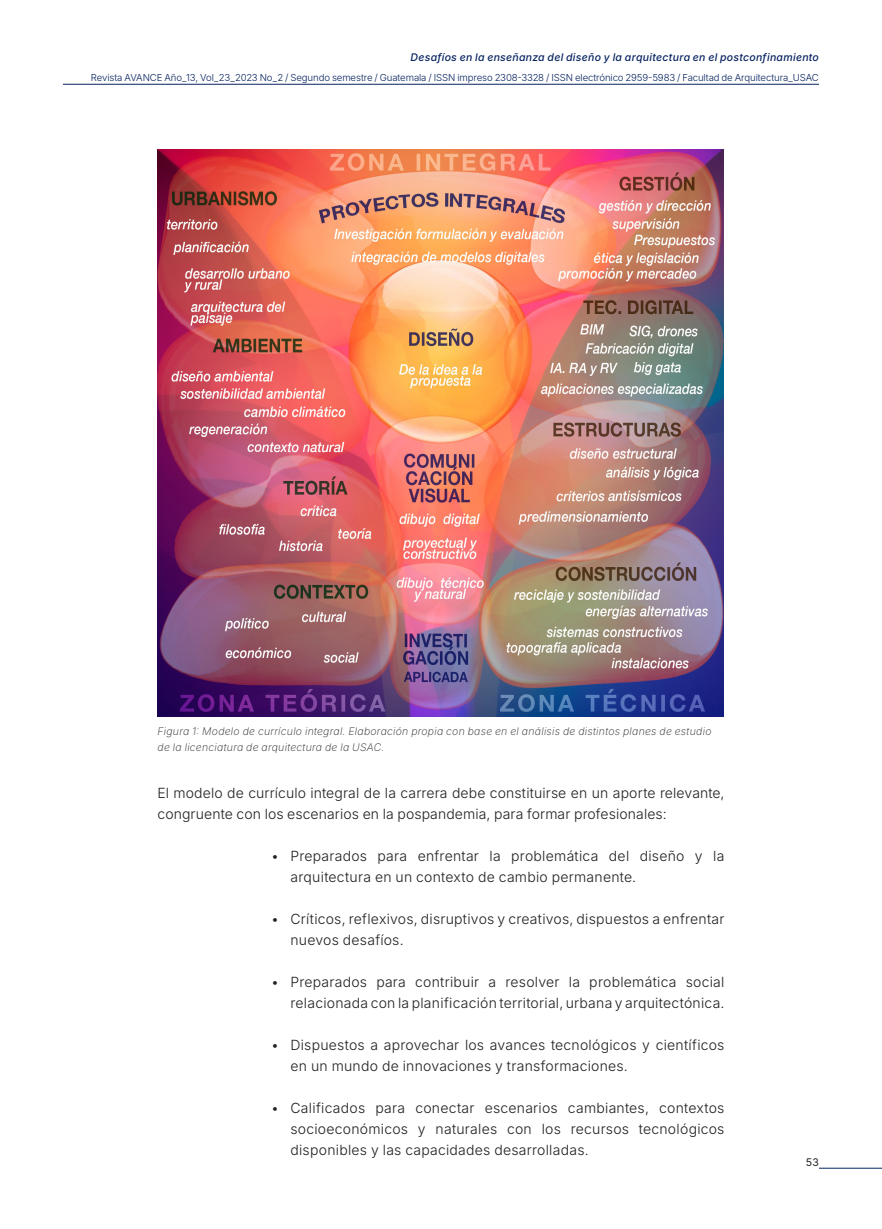
<style>
.page{position:relative;width:882px;height:1229px;background:#fff}
.page>*{position:absolute;margin:0;border:0;box-sizing:border-box;transform-origin:0 0}
.Contenido{font:300 14px/21px "Inter";letter-spacing:.015em;color:#231f20}
.Pie_de_foto{font:italic 200 10.5px/15.8px "Inter";letter-spacing:.025em;color:#231f20}
.EncabezadoTema{font:italic 500 10.5px "Inter";letter-spacing:.025em;color:#072260}
.t1{font:10.5px "Inter";color:#231f20}
.t2{font:300 9.62px "Inter";letter-spacing:-.01em;color:#072260}
</style>
<div class="page">
<hr style="left:63px;top:84px;width:756px;height:1px;background:#072260">
<hr style="left:819px;top:1167px;width:63px;height:1px;background:#072260">
<img style="left:158px;top:150px;width:566px;height:566px">
<p class="EncabezadoTema" style="left:411px;top:49px;width:410px">Desafíos en la enseñanza del diseño y la arquitectura en el postconfinamiento</p>
<p class="t2" style="left:91px;top:70px;width:729px">Revista AVANCE Año_13, Vol_23_2023 No_2 / Segundo semestre / Guatemala / ISSN impreso 2308-3328 / ISSN electrónico 2959-5983 / Facultad de Arquitectura_USAC</p>
<p class="Pie_de_foto" style="left:158px;top:723px;width:556px">Figura 1: Modelo de currículo integral. Elaboración propia con base en el análisis de distintos planes de estudio de la licenciatura de arquitectura de la USAC.</p>
<p class="Contenido" style="left:158px;top:782px;width:568px">El modelo de currículo integral de la carrera debe constituirse en un aporte relevante, congruente con los escenarios en la pospandemia, para formar profesionales:</p>
<p class="Contenido" style="left:290px;top:845px;width:436px;text-indent:-19px">• Preparados para enfrentar la problemática del diseño y la arquitectura en un contexto de cambio permanente.</p>
<p class="Contenido" style="left:290px;top:908px;width:436px;text-indent:-19px">• Críticos, reflexivos, disruptivos y creativos, dispuestos a enfrentar nuevos desafíos.</p>
<p class="Contenido" style="left:271px;top:971px;width:455px;text-align:right">• Preparados para contribuir a resolver la problemática social relacionada con la planificación territorial, urbana y arquitectónica.</p>
<p class="Contenido" style="left:290px;top:1034px;width:435px;text-indent:-19px">• Dispuestos a aprovechar los avances tecnológicos y científicos en un mundo de innovaciones y transformaciones.</p>
<p class="Contenido" style="left:290px;top:1097px;width:436px;text-align:justify;text-indent:-19px">• Calificados para conectar escenarios cambiantes, contextos socioeconómicos y naturales con los recursos tecnológicos disponibles y las capacidades desarrolladas.</p>
<p class="t1" style="left:806px;top:1154px;width:15px">53</p>
</div>
